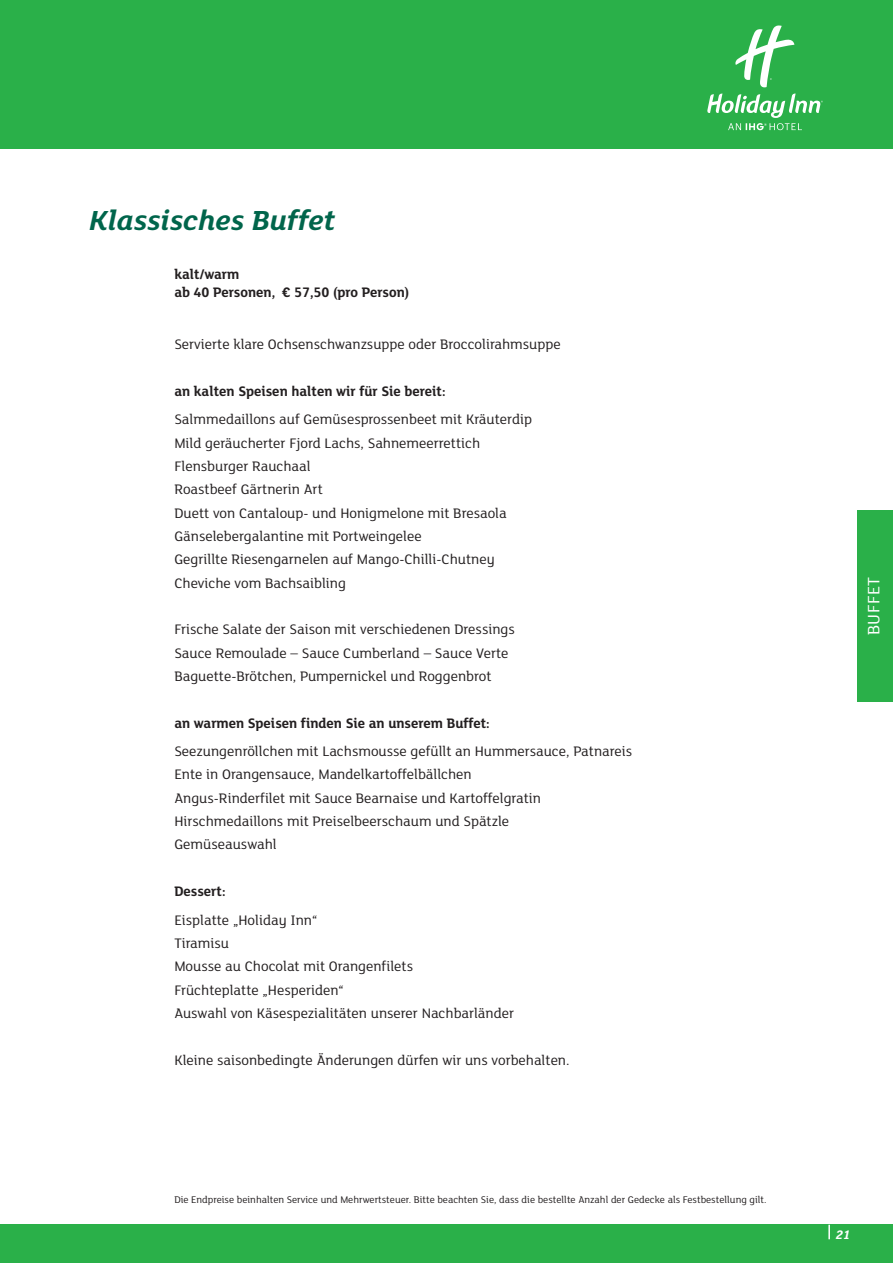
<style>
.page{position:relative;width:893px;height:1263px;background:#fff}
.page>*{position:absolute;margin:0;border:0;box-sizing:border-box;transform-origin:0 0}
.Seitenüberschrift{font:italic 700 30px "FS Lola";color:#00654b}
.t1{font:18px "FS Lola";letter-spacing:.02em;color:#fff}
.Grundtext2{font:15px "FS Lola";color:#231f20}
.Grundschrift_fett{font:700 15px/18px "FS Lola";color:#231f20;scale:.95 1}
.t2{font:italic 700 13.5px "FS Lola";color:#fff}
.t3{font:10.5px "FS Lola";color:#231f20}
</style>
<div class="page">
<div style="left:0;top:1225px;width:893px;height:38px;background:#2ab049"></div>
<svg style="left:828px;top:1225px;width:2px;height:14px"></svg>
<div style="left:0;top:0;width:893px;height:149px;background:#2ab049"></div>
<svg style="left:707px;top:26px;width:116px;height:104px"></svg>
<div style="left:857px;top:510px;width:36px;height:192px;background:#2ab049"></div>
<p class="Seitenüberschrift" style="left:89px;top:199px;width:248px">Klassisches Buffet</p>
<p class="Grundschrift_fett" style="left:174px;top:264px;width:249px">kalt/warm<br>ab 40 Personen, € 57,50 (pro Person)</p>
<p class="Grundtext2" style="left:174px;top:334px;width:388px">Servierte klare Ochsenschwanzsuppe oder Broccolirahmsuppe</p>
<p class="Grundschrift_fett" style="left:174px;top:381px;width:287px">an kalten Speisen halten wir für Sie bereit:</p>
<p class="Grundtext2" style="left:174px;top:410px;width:359px">Salmmedaillons auf Gemüsesprossenbeet mit Kräuterdip</p>
<p class="Grundtext2" style="left:174px;top:433px;width:307px">Mild geräucherter Fjord Lachs, Sahnemeerrettich</p>
<p class="Grundtext2" style="left:174px;top:456px;width:138px">Flensburger Rauchaal</p>
<p class="Grundtext2" style="left:174px;top:480px;width:150px">Roastbeef Gärtnerin Art</p>
<p class="Grundtext2" style="left:174px;top:503px;width:334px">Duett von Cantaloup- und Honigmelone mit Bresaola</p>
<p class="Grundtext2" style="left:174px;top:526px;width:249px">Gänselebergalantine mit Portweingelee</p>
<p class="Grundtext2" style="left:174px;top:549px;width:322px">Gegrillte Riesengarnelen auf Mango-Chilli-Chutney</p>
<p class="Grundtext2" style="left:174px;top:573px;width:173px">Cheviche vom Bachsaibling</p>
<p class="Grundtext2" style="left:174px;top:619px;width:342px">Frische Salate der Saison mit verschiedenen Dressings</p>
<p class="Grundtext2" style="left:174px;top:643px;width:336px">Sauce Remoulade – Sauce Cumberland – Sauce Verte</p>
<p class="Grundtext2" style="left:174px;top:666px;width:319px">Baguette-Brötchen, Pumpernickel und Roggenbrot</p>
<p class="Grundschrift_fett" style="left:174px;top:713px;width:334px">an warmen Speisen finden Sie an unserem Buffet:</p>
<p class="Grundtext2" style="left:174px;top:741px;width:459px">Seezungenröllchen mit Lachsmousse gefüllt an Hummersauce, Patnareis</p>
<p class="Grundtext2" style="left:174px;top:765px;width:299px">Ente in Orangensauce, Mandelkartoffelbällchen</p>
<p class="Grundtext2" style="left:174px;top:788px;width:368px">Angus-Rinderfilet mit Sauce Bearnaise und Kartoffelgratin</p>
<p class="Grundtext2" style="left:174px;top:811px;width:336px">Hirschmedaillons mit Preiselbeerschaum und Spätzle</p>
<p class="Grundtext2" style="left:174px;top:835px;width:104px">Gemüseauswahl</p>
<p class="Grundschrift_fett" style="left:174px;top:881px;width:55px">Dessert:</p>
<p class="Grundtext2" style="left:174px;top:910px;width:144px">Eisplatte „Holiday Inn“</p>
<p class="Grundtext2" style="left:174px;top:933px;width:56px">Tiramisu</p>
<p class="Grundtext2" style="left:174px;top:956px;width:240px">Mousse au Chocolat mit Orangenfilets</p>
<p class="Grundtext2" style="left:174px;top:980px;width:171px">Früchteplatte „Hesperiden“</p>
<p class="Grundtext2" style="left:174px;top:1003px;width:341px">Auswahl von Käsespezialitäten unserer Nachbarländer</p>
<p class="Grundtext2" style="left:174px;top:1050px;width:397px">Kleine saisonbedingte Änderungen dürfen wir uns vorbehalten.</p>
<p class="t3" style="left:174px;top:1192px;width:594px">Die Endpreise beinhalten Service und Mehrwertsteuer. Bitte beachten Sie, dass die bestellte Anzahl der Gedecke als Festbestellung gilt.</p>
<p class="t1" style="left:862px;top:635px;width:59px;rotate:-90deg">BUFFET</p>
<p class="t2" style="left:835px;top:1225px;width:17px">21</p>
</div>
